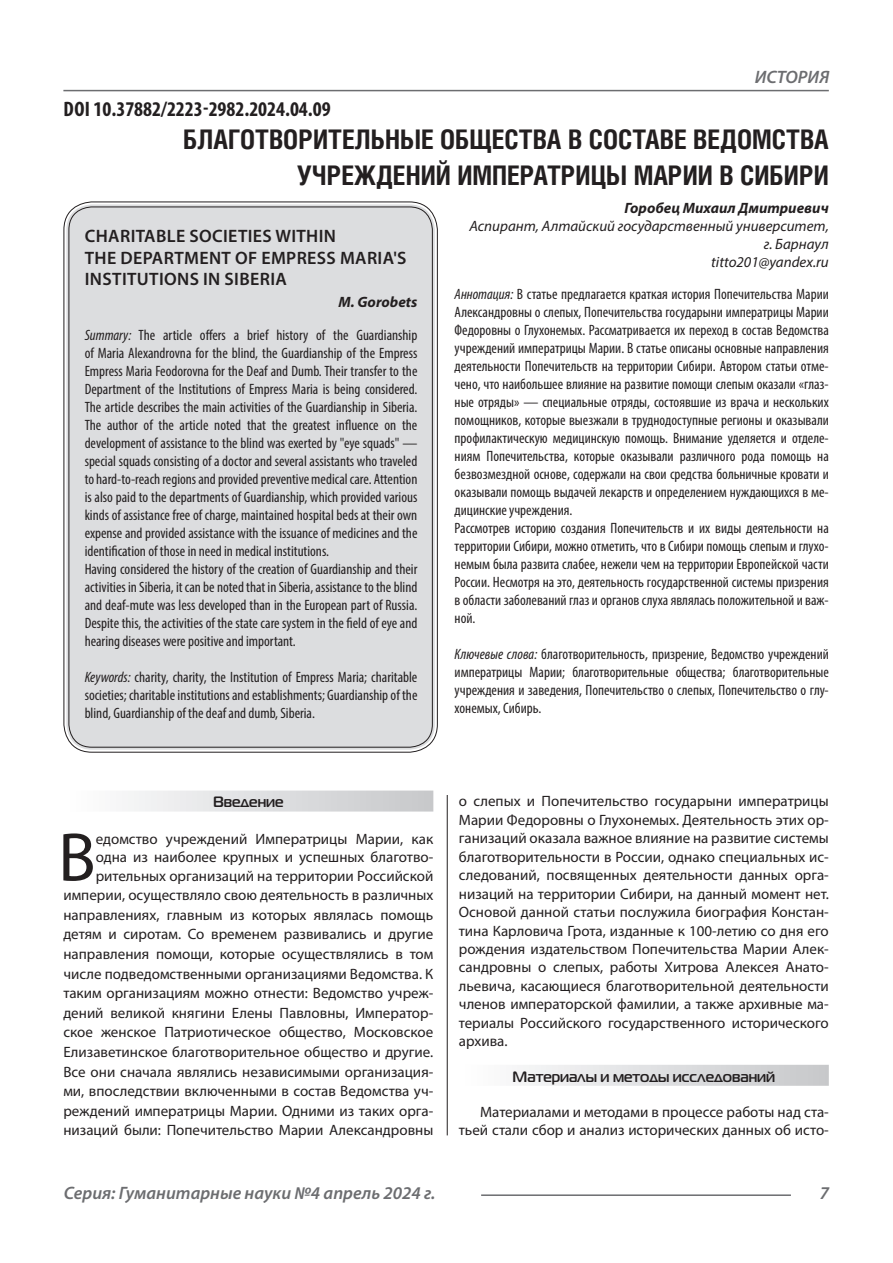
<style>
.page{position:relative;width:893px;height:1263px;background:#fff}
.page>*{position:absolute;margin:0;border:0;box-sizing:border-box;transform-origin:0 0}
.Статья_текст_первый{font:69.3px "Myriad Pro";color:#231f20}
.Статья_название{font:700 27px/36px "Helios Cond C";color:#231f20;text-align:right}
.ДОИ{font:700 condensed 21px "Myriad Pro";color:#231f20}
.Статья_название_англ{font:600 18px/21.6px "Myriad Pro";letter-spacing:.02em;color:#231f20}
.t1{font:italic 600 18px "Myriad Pro";color:#6c6d70}
.Статья_текст_первый-2{font:15px/19.5px "Myriad Pro";color:#231f20;text-align:right}
.Статья_аннотация_тек{font:condensed 15px/18px "Myriad Pro";color:#231f20;text-align:justify}
.Статья_аннотация_анг{font:condensed 15px/18px "Myriad Pro";color:#231f20;text-align:justify}
.Статья_текст{font:15px/18.5px "Myriad Pro";color:#231f20;text-align:right}
.Статья_автор_инфо{font:italic 15px/18px "Myriad Pro";color:#231f20;text-align:right}
.Статья_подзаголовок{font:700 15px "Magistral C";color:#231f20}
.Статья_автор_инфо-2{font:italic 700 15px "Myriad Pro";color:#231f20}
.Статья_автор_англ{font:italic 700 15px "Myriad Pro";color:#231f20}
.s1{font-style:italic}
</style>
<div class="page">
<hr style="left:447px;top:128px;width:1px;height:1007px;background:#231f20">
<hr style="left:63px;top:90px;width:766px;height:1px;background:#6c6d70">
<hr style="left:481px;top:1194px;width:310px;height:2px;background:#6c6d70">
<div style="left:443px;top:128px;width:38px;height:667px;background:#fff"></div>
<div style="left:66px;top:204px;width:369px;height:546px;background:#dcdddf;border-radius:26px"></div>
<div style="left:63px;top:790px;width:370px;height:21px;background:linear-gradient(to right,#fefeff,#c6c8ca)"></div>
<div style="left:459px;top:1065px;width:370px;height:21px;background:linear-gradient(to right,#fefeff,#c6c8ca)"></div>
<p class="ДОИ" style="left:64px;top:96px;width:269px">DOI 10.37882/2223-2982.2024.04.09</p>
<p class="t1" style="left:755px;top:66px;width:76px">ИСТОРИЯ</p>
<p class="Статья_название" style="left:183px;top:121px;width:647px">БЛАГОТВОРИТЕЛЬНЫЕ ОБЩЕСТВА В СОСТАВЕ ВЕДОМСТВА<br>УЧРЕЖДЕНИЙ ИМПЕРАТРИЦЫ МАРИИ В СИБИРИ</p>
<p class="Статья_автор_инфо-2" style="left:625px;top:198px;width:206px">Горобец Михаил Дмитриевич</p>
<p class="Статья_автор_инфо" style="left:469px;top:216px;width:361px">Аспирант, Алтайский государственный университет, г. Барнаул</p>
<p class="Статья_автор_инфо" style="left:711px;top:252px;width:119px">titto201@yandex.ru</p>
<p class="Статья_аннотация_тек" style="left:455px;top:285px;width:376px"><span class="s1">Аннотация:</span> В статье предлагается краткая история Попечительства Марии Александровны о слепых, Попечительства государыни императрицы Марии Федоровны о Глухонемых. Рассматривается их переход в состав Ведомства учреждений императрицы Марии. В статье описаны основные направления деятельности Попечительств на территории Сибири. Автором статьи отме&shy;чено, что наибольшее влияние на развитие помощи слепым оказали «глаз&shy;ные отряды» — специальные отряды, состоявшие из врача и нескольких помощников, которые выезжали в труднодоступные регионы и оказывали профилактическую медицинскую помощь. Внимание уделяется и отделе&shy;ниям Попечительства, которые оказывали различного рода помощь на безвозмездной основе, содержали на свои средства больничные кровати и оказывали помощь выдачей лекарств и определением нуждающихся в ме&shy;дицинские учреждения.</p>
<p class="Статья_аннотация_тек" style="left:455px;top:519px;width:376px">Рассмотрев историю создания Попечительств и их виды деятельности на территории Сибири, можно отметить, что в Сибири помощь слепым и глухо&shy;немым была развита слабее, нежели чем на территории Европейской части России. Несмотря на это, деятельность государственной системы призрения в области заболеваний глаз и органов слуха являлась положительной и важ&shy;ной.</p>
<p class="Статья_аннотация_тек" style="left:455px;top:645px;width:376px"><span class="s1">Ключевые слова:</span> благотворительность, призрение, Ведомство учреждений императрицы Марии; благотворительные общества; благотворительные учреждения и заведения, Попечительство о слепых, Попечительство о глу&shy;хонемых, Сибирь.</p>
<p class="Статья_название_англ" style="left:85px;top:225px;width:323px">CHARITABLE SOCIETIES WITHIN<br>THE DEPARTMENT OF EMPRESS MARIA'S<br>INSTITUTIONS IN SIBERIA</p>
<p class="Статья_автор_англ" style="left:339px;top:292px;width:80px">M. Gorobets</p>
<p class="Статья_аннотация_анг" style="left:85px;top:326px;width:334px"><span class="s1">Summary:</span> The article offers a brief history of the Guardianship of Maria Alexandrovna for the blind, the Guardianship of the Empress Empress Maria Feodorovna for the Deaf and Dumb. Their transfer to the Department of the Institutions of Empress Maria is being considered.<br>The article describes the main activities of the Guardianship in Siberia.<br>The author of the article noted that the greatest influence on the development of assistance to the blind was exerted by "eye squads" — special squads consisting of a doctor and several assistants who traveled to hard-to-reach regions and provided preventive medical care. Attention is also paid to the departments of Guardianship, which provided various kinds of assistance free of charge, maintained hospital beds at their own expense and provided assistance with the issuance of medicines and the identification of those in need in medical institutions.</p>
<p class="Статья_аннотация_анг" style="left:85px;top:560px;width:334px">Having considered the history of the creation of Guardianship and their activities in Siberia, it can be noted that in Siberia, assistance to the blind and deaf-mute was less developed than in the European part of Russia.<br>Despite this, the activities of the state care system in the field of eye and hearing diseases were positive and important.</p>
<p class="Статья_аннотация_анг" style="left:85px;top:668px;width:334px"><span class="s1">Keywords:</span> charity, charity, the Institution of Empress Maria; charitable societies; charitable institutions and establishments; Guardianship of the blind, Guardianship of the deaf and dumb, Siberia.</p>
<p class="Статья_подзаголовок" style="left:213px;top:793px;width:72px">Введение</p>
<p class="Статья_текст_первый" style="left:58px;top:814px;width:39px">В</p>
<p class="Статья_текст_первый-2" style="left:63px;top:829px;width:371px">едомство учреждений Императрицы Марии, как одна из наиболее крупных и успешных благотво&shy;рительных организаций на территории Российской империи, осуществляло свою деятельность в различных направлениях, главным из которых являлась помощь детям и сиротам. Со временем развивались и другие направления помощи, которые осуществлялись в том числе подведомственными организациями Ведомства. К таким организациям можно отнести: Ведомство учреж&shy;дений великой княгини Елены Павловны, Император&shy;ское женское Патриотическое общество, Московское Елизаветинское благотворительное общество и другие.<br>Все они сначала являлись независимыми организация&shy;ми, впоследствии включенными в состав Ведомства уч&shy;реждений императрицы Марии. Одними из таких орга&shy;низаций были: Попечительство Марии Александровны</p>
<p class="Статья_текст_первый-2" style="left:459px;top:792px;width:371px;line-height:18.5px;text-align:justify">о слепых и Попечительство государыни императрицы Марии Федоровны о Глухонемых. Деятельность этих ор&shy;ганизаций оказала важное влияние на развитие системы благотворительности в России, однако специальных ис&shy;следований, посвященных деятельности данных орга&shy;низаций на территории Сибири, на данный момент нет.<br>Основой данной статьи послужила биография Констан&shy;тина Карловича Грота, изданные к 100-летию со дня его рождения издательством Попечительства Марии Алек&shy;сандровны о слепых, работы Хитрова Алексея Анато&shy;льевича, касающиеся благотворительной деятельности членов императорской фамилии, а также архивные ма&shy;териалы Российского государственного исторического архива.</p>
<p class="Статья_подзаголовок" style="left:512px;top:1067px;width:264px">Материалы и методы исследований</p>
<p class="Статья_текст" style="left:459px;top:1102px;width:371px">Материалами и методами в процессе работы над ста&shy;тьей стали сбор и анализ исторических данных об исто-</p>
<p class="t1" style="left:64px;top:1182px;width:373px">Серия: Гуманитарные науки №4 апрель 2024 г.</p>
<p class="t1" style="left:820px;top:1182px;width:11px">7</p>
</div>
